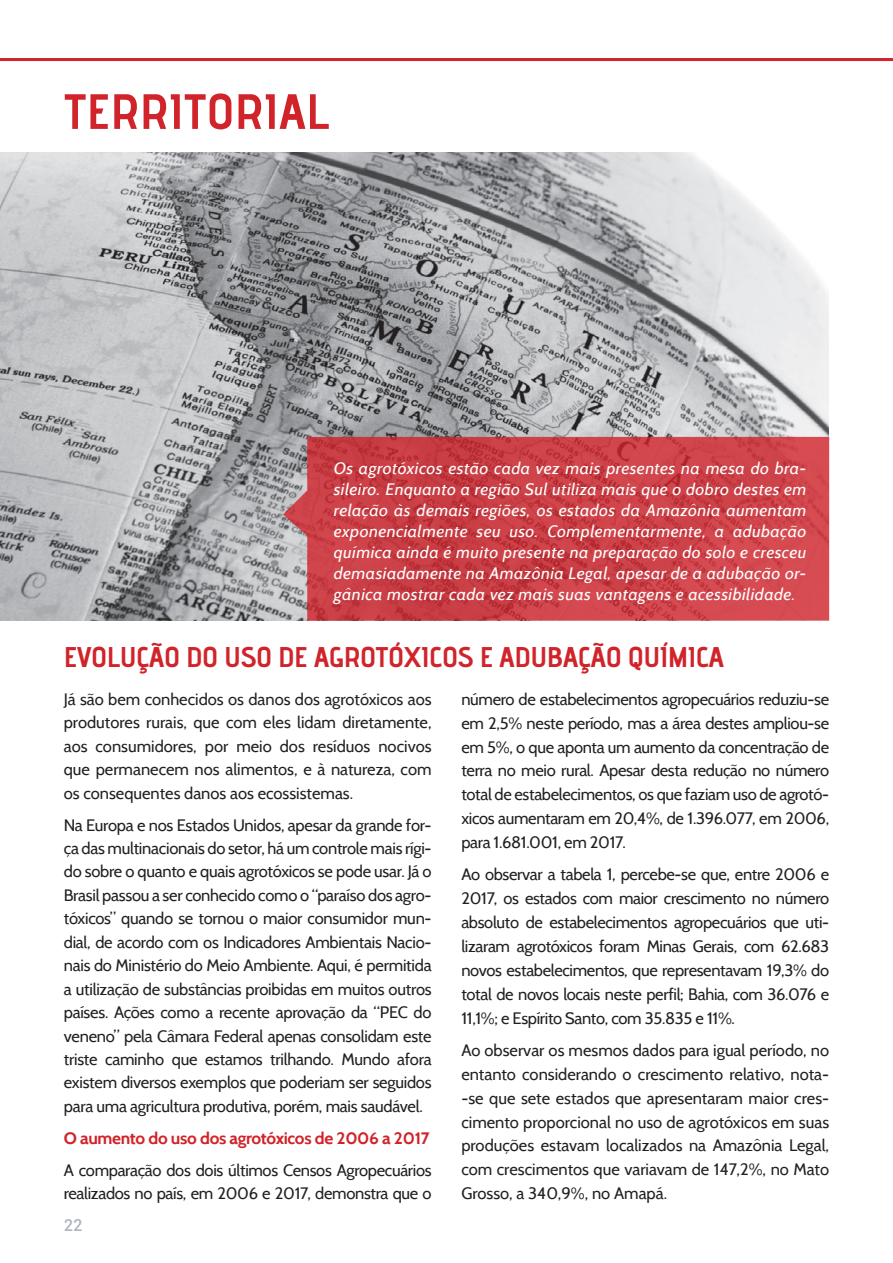
<style>
.page{position:relative;width:893px;height:1263px;background:#fff}
.page>*{position:absolute;margin:0;border:0;box-sizing:border-box;transform-origin:0 0}
.Paragraph_Style_blac{font:49.5px "advent Bd 3";color:#d1232a;scale:1.05 1}
.Paragraph_Style_blac-2{font:28.5px "advent Bd 3";letter-spacing:-.02em;color:#d1232a;scale:1.05 1}
.t1{font:16.5px/23.9px "Cabin";letter-spacing:-.02em;color:#231f20;text-align:justify}
.t2{font:italic 16.5px/21px "Cabin";letter-spacing:.025em;color:#fff;text-align:justify;scale:1.05 1}
.t3{font:700 16.5px "Cabin";letter-spacing:-.02em;color:#d1232a;scale:1.05 1}
.t4{font:500 16.5px "Roboto";color:#b1b5be}
</style>
<div class="page">
<hr style="left:0;top:58px;width:893px;height:3px;background:#d1232a">
<img style="left:0;top:152px;width:829px;height:469px">
<svg style="left:283px;top:437px;width:546px;height:184px;background:#c9444a"></svg>
<p class="Paragraph_Style_blac" style="left:64px;top:81px;width:254px">TERRITORIAL</p>
<p class="t2" style="left:334px;top:457px;width:452px">Os agrotóxicos estão cada vez mais presentes na mesa do bra&shy;sileiro. Enquanto a região Sul utiliza mais que o dobro destes em relação às demais regiões, os estados da Amazônia aumentam exponencialmente seu uso. Complementarmente, a adubação química ainda é muito presente na preparação do solo e cresceu demasiadamente na Amazônia Legal, apesar de a adubação or&shy;gânica mostrar cada vez mais suas vantagens e acessibilidade.</p>
<p class="Paragraph_Style_blac-2" style="left:64px;top:639px;width:630px">EVOLUÇÃO DO USO DE AGROTÓXICOS E ADUBAÇÃO QUÍMICA</p>
<p class="t1" style="left:64px;top:687px;width:369px;line-height:23.4px">Já são bem conhecidos os danos dos agrotóxicos aos produtores rurais, que com eles lidam diretamente, aos consumidores, por meio dos resíduos nocivos que permanecem nos alimentos, e à natureza, com os consequentes danos aos ecossistemas.</p>
<p class="t1" style="left:64px;top:813px;width:369px;line-height:23.4px">Na Europa e nos Estados Unidos, apesar da grande for&shy;ça das multinacionais do setor, há um controle mais rígi&shy;do sobre o quanto e quais agrotóxicos se pode usar. Já o Brasil passou a ser conhecido como o “paraíso dos agro&shy;tóxicos” quando se tornou o maior consumidor mun&shy;dial, de acordo com os Indicadores Ambientais Nacio&shy;nais do Ministério do Meio Ambiente. Aqui, é permitida a utilização de substâncias proibidas em muitos outros países. Ações como a recente aprovação da “PEC do veneno” pela Câmara Federal apenas consolidam este triste caminho que estamos trilhando. Mundo afora existem diversos exemplos que poderiam ser seguidos para uma agricultura produtiva, porém, mais saudável.</p>
<p class="t3" style="left:64px;top:1128px;width:350px">O aumento do uso dos agrotóxicos de 2006 a 2017</p>
<p class="t1" style="left:64px;top:1158px;width:369px;line-height:23.4px">A comparação dos dois últimos Censos Agropecuários realizados no país, em 2006 e 2017, demonstra que o</p>
<p class="t4" style="left:64px;top:1214px;width:20px">22</p>
<p class="t1" style="left:461px;top:687px;width:369px">número de estabelecimentos agropecuários reduziu-se em 2,5% neste período, mas a área destes ampliou-se em 5%, o que aponta um aumento da concentração de terra no meio rural. Apesar desta redução no número total de estabelecimentos, os que faziam uso de agrotó&shy;xicos aumentaram em 20,4%, de 1.396.077, em 2006, para 1.681.001, em 2017.</p>
<p class="t1" style="left:461px;top:862px;width:369px">Ao observar a tabela 1, percebe-se que, entre 2006 e 2017, os estados com maior crescimento no número absoluto de estabelecimentos agropecuários que uti&shy;lizaram agrotóxicos foram Minas Gerais, com 62.683 novos estabelecimentos, que representavam 19,3% do total de novos locais neste perfil; Bahia, com 36.076 e 11,1%; e Espírito Santo, com 35.835 e 11%.</p>
<p class="t1" style="left:461px;top:1038px;width:369px">Ao observar os mesmos dados para igual período, no entanto considerando o crescimento relativo, nota--se que sete estados que apresentaram maior cres&shy;cimento proporcional no uso de agrotóxicos em suas produções estavam localizados na Amazônia Legal, com crescimentos que variavam de 147,2%, no Mato Grosso, a 340,9%, no Amapá.</p>
</div>
